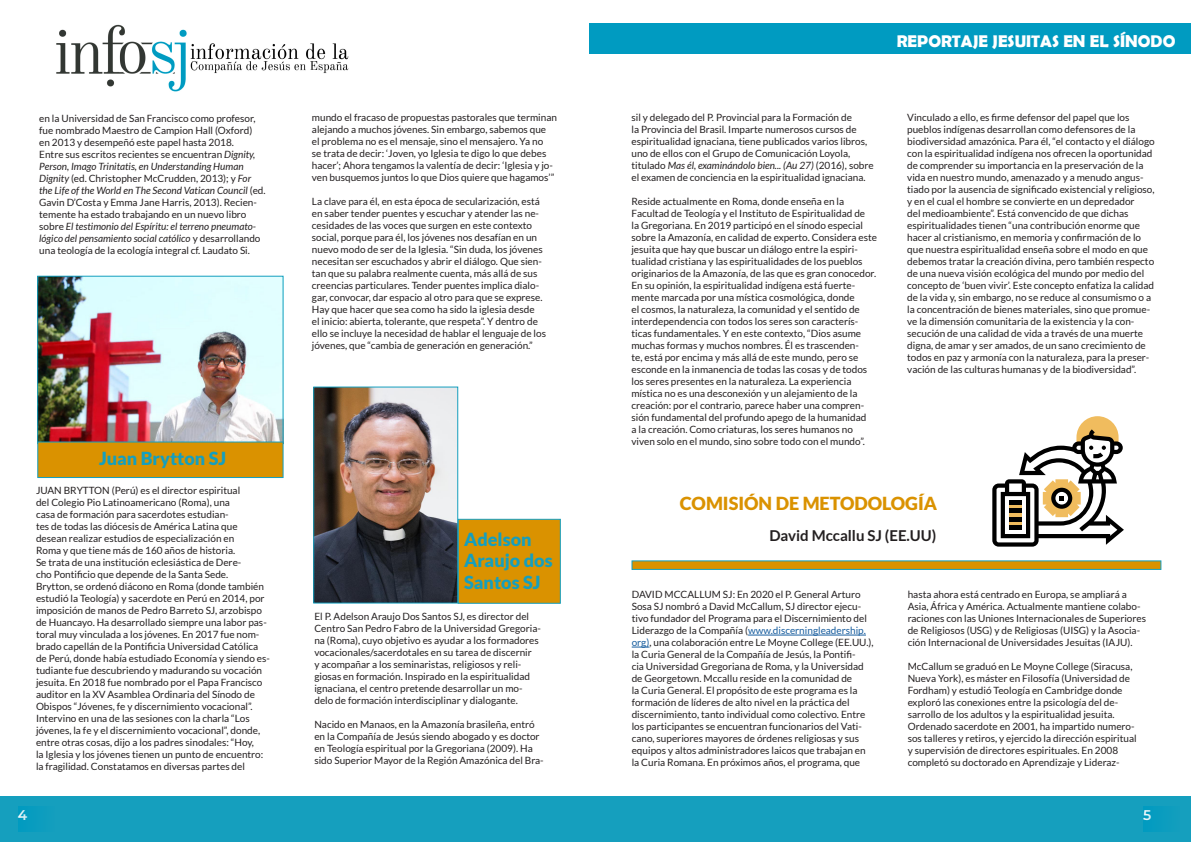
<style>
.page{position:relative;width:1191px;height:842px;background:#fff}
.page>*{position:absolute;margin:0;border:0;box-sizing:border-box;transform-origin:0 0}
.t1{font:900 18px/21.6px "Lato";color:#159fbe}
.t2{font:900 18px "Lato";color:#da9200}
.t3{font:700 17px "Berlin Sans FB Demi";color:#fff}
.t4{font:700 15px "Lato";color:#231f20}
.t5{font:600 14px "Montserrat";color:#fff}
.t6{font:10px/12px "Lato";color:#231f20}
.s1{font-style:italic}
.s2{color:#175d9e}
</style>
<div class="page">
<img style="left:56px;top:24px;width:293px;height:68px">
<div style="left:589px;top:23px;width:602px;height:31px;background:#009bc1"></div>
<div style="left:0;top:796px;width:1191px;height:46px;background:#159fbe"></div>
<div style="left:18px;top:806px;width:36px;height:26px;background:#0a9cbf"></div>
<div style="left:1143px;top:806px;width:36px;height:26px;background:#099cbf"></div>
<img style="left:315px;top:388px;width:141px;height:214px">
<div style="left:313px;top:386px;width:145px;height:218px;border:1px solid #159fbe"></div>
<div style="left:631px;top:560px;width:530px;height:10px;background:#da9200;border:1px solid #159fbe"></div>
<svg style="left:992px;top:416px;width:132px;height:130px"></svg>
<img style="left:39px;top:278px;width:242px;height:163px">
<div style="left:37px;top:276px;width:246px;height:168px;border:1px solid #159fbe"></div>
<div style="left:37px;top:441px;width:246px;height:37px;background:#da9200;border:1px solid #159fbe"></div>
<div style="left:458px;top:519px;width:103px;height:85px;background:#da9200;border:1px solid #159fbe"></div>
<hr style="left:748px;top:635px;width:118px;height:1px;background:#175d9e">
<svg style="left:631px;top:647px;width:18px;height:1px"></svg>
<p class="t6" style="left:39px;top:112px;width:218px">en la Universidad de San Francisco como profesor, fue nombrado Maestro de Campion Hall (Oxford) en 2013 y desempeñó este papel hasta 2018.</p>
<p class="t6" style="left:39px;top:148px;width:228px">Entre sus escritos recientes se encuentran <span class="s1">Dignity, Person, Imago Trinitatis, en Understanding Human Dignity</span> (ed. Christopher McCrudden, 2013); y <span class="s1">For the Life of the World en The Second Vatican Council</span> (ed.<br>Gavin D’Costa y Emma Jane Harris, 2013). Recien&shy;temente ha estado trabajando en un nuevo libro sobre <span class="s1">El testimonio del Espíritu: el terreno pneumato&shy;lógico del pensamiento social católico</span> y desarrollando una teología de la ecología integral cf. Laudato Si.</p>
<p class="t1" style="left:99px;top:447px;width:129px">Juan Brytton SJ</p>
<p class="t6" style="left:36px;top:484px;width:207px">JUAN BRYTTON (Perú) es el director espiritual del Colegio Pio Latinoamericano (Roma), una casa de formación para sacerdotes estudian&shy;tes de todas las diócesis de América Latina que desean realizar estudios de especialización en Roma y que tiene más de 160 años de historia.<br>Se trata de una institución eclesiástica de Dere&shy;cho Pontificio que depende de la Santa Sede.</p>
<p class="t6" style="left:36px;top:580px;width:235px">Brytton, se ordenó diácono en Roma (donde también estudió la Teología) y sacerdote en Perú en 2014, por imposición de manos de Pedro Barreto SJ, arzobispo de Huancayo. Ha desarrollado siempre una labor pas&shy;toral muy vinculada a los jóvenes. En 2017 fue nom&shy;brado capellán de la Pontificia Universidad Católica de Perú, donde había estudiado Economía y siendo es&shy;tudiante fue descubriendo y madurando su vocación jesuita. En 2018 fue nombrado por el Papa Francisco auditor en la XV Asamblea Ordinaria del Sínodo de Obispos “Jóvenes, fe y discernimiento vocacional”.<br>Intervino en una de las sesiones con la charla “Los jóvenes, la fe y el discernimiento vocacional”, donde, entre otras cosas, dijo a los padres sinodales: “Hoy,<br>la Iglesia y los jóvenes tienen un punto de encuentro: la fragilidad. Constatamos en diversas partes del</p>
<p class="t6" style="left:312px;top:112px;width:247px">mundo el fracaso de propuestas pastorales que terminan alejando a muchos jóvenes. Sin embargo, sabemos que<br>el problema no es el mensaje, sino el mensajero. Ya no<br>se trata de decir: ‘Joven, yo Iglesia te digo lo que debes hacer’; Ahora tengamos la valentía de decir: ‘Iglesia y jo&shy;ven busquemos juntos lo que Dios quiere que hagamos’”</p>
<p class="t6" style="left:312px;top:196px;width:236px">La clave para él, en esta época de secularización, está en saber tender puentes y escuchar y atender las ne&shy;cesidades de las voces que surgen en este contexto social, porque para él, los jóvenes nos desafían en un nuevo modo de ser de la Iglesia. “Sin duda, los jóvenes necesitan ser escuchados y abrir el diálogo. Que sien&shy;tan que su palabra realmente cuenta, más allá de sus creencias particulares. Tender puentes implica dialo&shy;gar, convocar, dar espacio al otro para que se exprese.<br>Hay que hacer que sea como ha sido la iglesia desde<br>el inicio: abierta, tolerante, que respeta”. Y dentro de ello se incluye la necesidad de hablar el lenguaje de los jóvenes, que “cambia de generación en generación.”</p>
<p class="t1" style="left:464px;top:528px;width:90px">Adelson<br>Araujo dos<br>Santos SJ</p>
<p class="t6" style="left:314px;top:610px;width:228px">El P. Adelson Araujo Dos Santos SJ, es director del Centro San Pedro Fabro de la Universidad Gregoria&shy;na (Roma), cuyo objetivo es ayudar a los formadores vocacionales/sacerdotales en su tarea de discernir<br>y acompañar a los seminaristas, religiosos y reli&shy;giosas en formación. Inspirado en la espiritualidad ignaciana, el centro pretende desarrollar un mo&shy;delo de formación interdisciplinar y dialogante.</p>
<p class="t6" style="left:314px;top:718px;width:231px">Nacido en Manaos, en la Amazonía brasileña, entró en la Compañía de Jesús siendo abogado y es doctor en Teología espiritual por la Gregoriana (2009). Ha sido Superior Mayor de la Región Amazónica del Bra-</p>
<h2 class="t3" style="left:896px;top:31px;width:280px">REPORTAJE JESUITAS EN EL SÍNODO</h2>
<h2 class="t3" style="left:900px;top:31px;width:280px">REPORTAJE JESUITAS EN EL SÍNODO</h2>
<p class="t6" style="left:631px;top:111px;width:244px">sil y delegado del P. Provincial para la Formación de<br>la Provincia del Brasil. Imparte numerosos cursos de espiritualidad ignaciana, tiene publicados varios libros, uno de ellos con el Grupo de Comunicación Loyola, titulado <span class="s1">Mas él, examinándolo bien... (Au 27)</span> (2016), sobre el examen de conciencia en la espiritualidad ignaciana.</p>
<p class="t6" style="left:631px;top:195px;width:247px">Reside actualmente en Roma, donde enseña en la Facultad de Teología y el Instituto de Espiritualidad de<br>la Gregoriana. En 2019 participó en el sínodo especial sobre la Amazonía, en calidad de experto. Considera este jesuita que hay que buscar un diálogo entre la espiri&shy;tualidad cristiana y las espiritualidades de los pueblos originarios de la Amazonía, de las que es gran conocedor.<br>En su opinión, la espiritualidad indígena está fuerte&shy;mente marcada por una mística cosmológica, donde<br>el cosmos, la naturaleza, la comunidad y el sentido de interdependencia con todos los seres son caracterís&shy;ticas fundamentales. Y en este contexto, “Dios asume muchas formas y muchos nombres. Él es trascenden-<br>te, está por encima y más allá de este mundo, pero se esconde en la inmanencia de todas las cosas y de todos los seres presentes en la naturaleza. La experiencia mística no es una desconexión y un alejamiento de la creación: por el contrario, parece haber una compren&shy;sión fundamental del profundo apego de la humanidad<br>a la creación. Como criaturas, los seres humanos no viven solo en el mundo, sino sobre todo con el mundo”.</p>
<p class="t6" style="left:907px;top:112px;width:249px">Vinculado a ello, es firme defensor del papel que los pueblos indígenas desarrollan como defensores de la biodiversidad amazónica. Para él, “el contacto y el diálogo con la espiritualidad indígena nos ofrecen la oportunidad de comprender su importancia en la preservación de la vida en nuestro mundo, amenazado y a menudo angus&shy;tiado por la ausencia de significado existencial y religioso, y en el cual el hombre se convierte en un depredador<br>del medioambiente”. Está convencido de que dichas espiritualidades tienen “una contribución enorme que hacer al cristianismo, en memoria y confirmación de lo que nuestra espiritualidad enseña sobre el modo en que debemos tratar la creación divina, pero también respecto de una nueva visión ecológica del mundo por medio del concepto de ‘buen vivir’. Este concepto enfatiza la calidad de la vida y, sin embargo, no se reduce al consumismo o a la concentración de bienes materiales, sino que promue&shy;ve la dimensión comunitaria de la existencia y la con&shy;secución de una calidad de vida a través de una muerte digna, de amar y ser amados, de un sano crecimiento de todos en paz y armonía con la naturaleza, para la preser&shy;vación de las culturas humanas y de la biodiversidad”.</p>
<p class="t2" style="left:680px;top:493px;width:259px">COMISIÓN DE METODOLOGÍA</p>
<p class="t4" style="left:769px;top:527px;width:168px">David Mccallu SJ (EE.UU)</p>
<p class="t6" style="left:631px;top:589px;width:243px">DAVID MCCALLUM SJ: En 2020 el P. General Arturo Sosa SJ nombró a David McCallum, SJ director ejecu&shy;tivo fundador del Programa para el Discernimiento del Liderazgo de la Compañía (<span class="s2">www.discerningleadership. org)</span>, una colaboración entre Le Moyne College (EE.UU.), la Curia General de la Compañía de Jesús, la Pontifi-<br>cia Universidad Gregoriana de Roma, y la Universidad de Georgetown. Mccallu reside en la comunidad de<br>la Curia General. El propósito de este programa es la formación de líderes de alto nivel en la práctica del discernimiento, tanto individual como colectivo. Entre los participantes se encuentran funcionarios del Vati&shy;cano, superiores mayores de órdenes religiosas y sus equipos y altos administradores laicos que trabajan en la Curia Romana. En próximos años, el programa, que</p>
<p class="t6" style="left:907px;top:588px;width:240px">hasta ahora está centrado en Europa, se ampliará a Asia, África y América. Actualmente mantiene colabo&shy;raciones con las Uniones Internacionales de Superiores de Religiosos (USG) y de Religiosas (UISG) y la Asocia&shy;ción Internacional de Universidades Jesuitas (IAJU).</p>
<p class="t6" style="left:907px;top:660px;width:226px">McCallum se graduó en Le Moyne College (Siracusa, Nueva York), es máster en Filosofía (Universidad de Fordham) y estudió Teología en Cambridge donde exploró las conexiones entre la psicología del de&shy;sarrollo de los adultos y la espiritualidad jesuita.</p>
<p class="t6" style="left:907px;top:720px;width:230px">Ordenado sacerdote en 2001, ha impartido numero&shy;sos talleres y retiros, y ejercido la dirección espiritual y supervisión de directores espirituales. En 2008 completó su doctorado en Aprendizaje y Lideraz-</p>
<h3 class="t5" style="left:18px;top:805px;width:11px">4</h3>
<h3 class="t5" style="left:1143px;top:805px;width:10px">5</h3>
</div>
